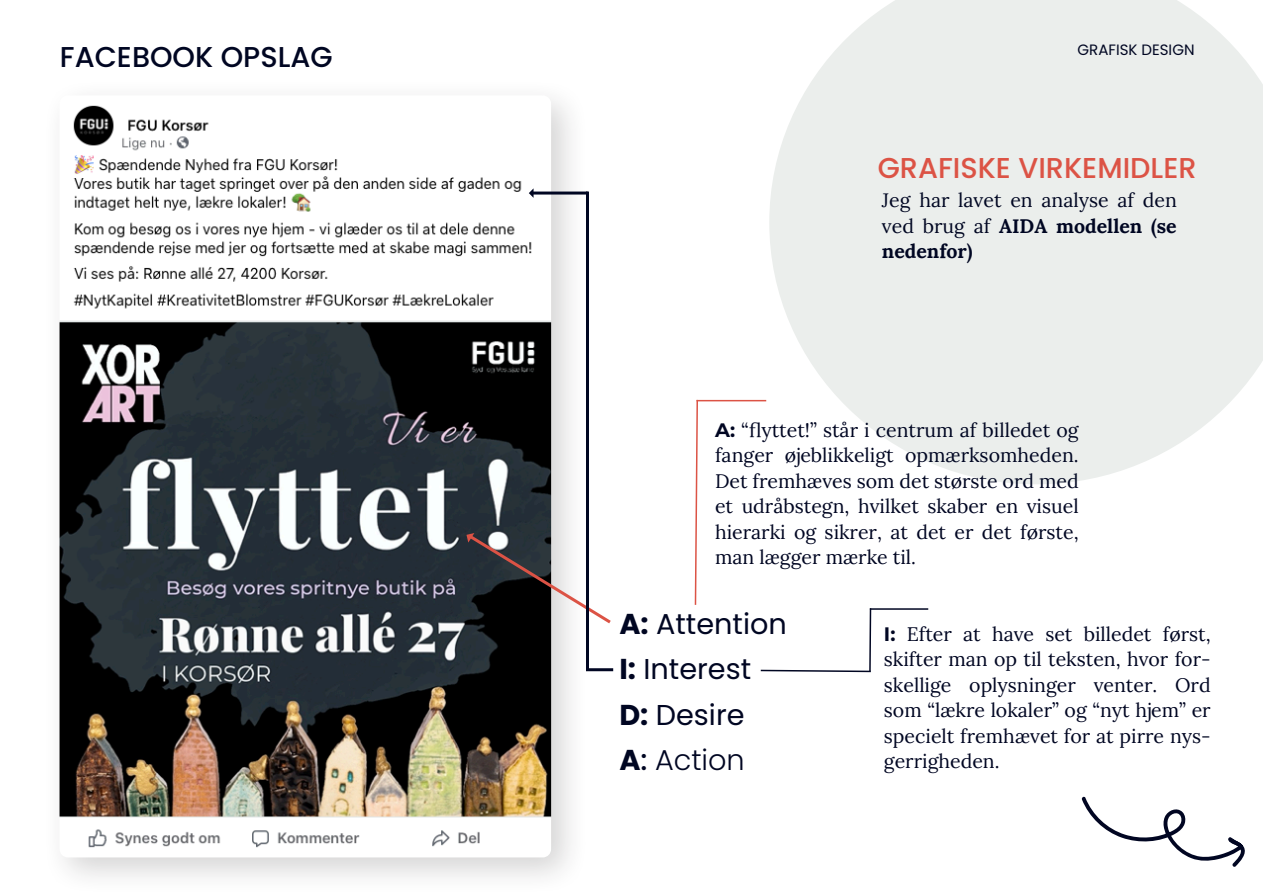
<style>
.page{position:relative;width:1263px;height:893px;background:#fff}
.page>*{position:absolute;margin:0;border:0;box-sizing:border-box;transform-origin:0 0}
.Mellemrubrik{font:28.65px "Poppins";color:#000622}
.Mellemrubrik-2{font:500 28.65px "Poppins";color:#dc5345}
.Mellemrubrik-3{font:500 28.65px "Poppins";color:#000622}
.Mellemrubrik-4{font:300 28.65px "Poppins";color:#000622}
.Brødtekst{font:19.5px/25.5px "Lora";color:#000622;text-align:justify}
.Tal_copy{font:15px "Poppins";color:#000622}
.s1{font-weight:700}
.s2{font-family:"Montserrat";font-weight:700}
.s3{font-weight:500}
</style>
<div class="page">
<svg style="left:769px;top:0;width:494px;height:484px;background:#edf0ee"></svg>
<div style="left:42px;top:78px;width:548px;height:815px;background:#231f20;opacity:.2"></div>
<img style="left:60px;top:95px;width:491px;height:762px">
<svg style="left:466px;top:532px;width:145px;height:94px"></svg>
<svg style="left:694px;top:399px;width:5px;height:206px"></svg>
<hr style="left:586px;top:192px;width:3px;height:477px;background:#000622">
<svg style="left:529px;top:188px;width:4px;height:10px"></svg>
<hr style="left:586px;top:668px;width:27px;height:3px;background:#000622">
<hr style="left:533px;top:192px;width:55px;height:3px;background:#000622">
<hr style="left:696px;top:400px;width:70px;height:1px;background:#dc5345">
<svg style="left:760px;top:608px;width:112px;height:65px"></svg>
<hr style="left:870px;top:608px;width:58px;height:2px;background:#000622">
<svg style="left:1081px;top:796px;width:164px;height:71px"></svg>
<p class="Mellemrubrik-3" style="left:60px;top:40px;width:274px">FACEBOOK OPSLAG</p>
<p class="Tal_copy" style="left:1077px;top:41px;width:118px">GRAFISK DESIGN</p>
<p class="Mellemrubrik-2" style="left:878px;top:151px;width:320px">GRAFISKE VIRKEMIDLER</p>
<p class="Brødtekst" style="left:882px;top:186px;width:296px">Jeg har lavet en analyse af den ved brug af <span class="s1">AIDA modellen (se nedenfor)</span></p>
<p class="Brødtekst" style="left:715px;top:416px;width:365px"><span class="s2">A:</span> “flyttet!” står i centrum af billedet og fanger øjeblikkeligt opmærksomheden.<br>Det fremhæves som det største ord med et udråbstegn, hvilket skaber en visuel hierarki og sikrer, at det er det første, man lægger mærke til.</p>
<p class="Mellemrubrik" style="left:619px;top:607px;width:169px"><span class="s1">A:</span> Attention</p>
<p class="Mellemrubrik" style="left:619px;top:653px;width:133px"><span class="s1">I:</span> Interest</p>
<p class="Mellemrubrik" style="left:619px;top:698px;width:127px"><span class="s1">D:</span> Desire</p>
<p class="Mellemrubrik-4" style="left:619px;top:743px;width:127px"><span class="s1">A</span><span class="s3">:</span> Action</p>
<p class="Brødtekst" style="left:884px;top:620px;width:328px"><span class="s2">I:</span> Efter at have set billedet først, skifter man op til teksten, hvor for&shy;skellige oplysninger venter. Ord som “lækre lokaler” og “nyt hjem” er specielt fremhævet for at pirre nys&shy;gerrigheden.</p>
</div>
